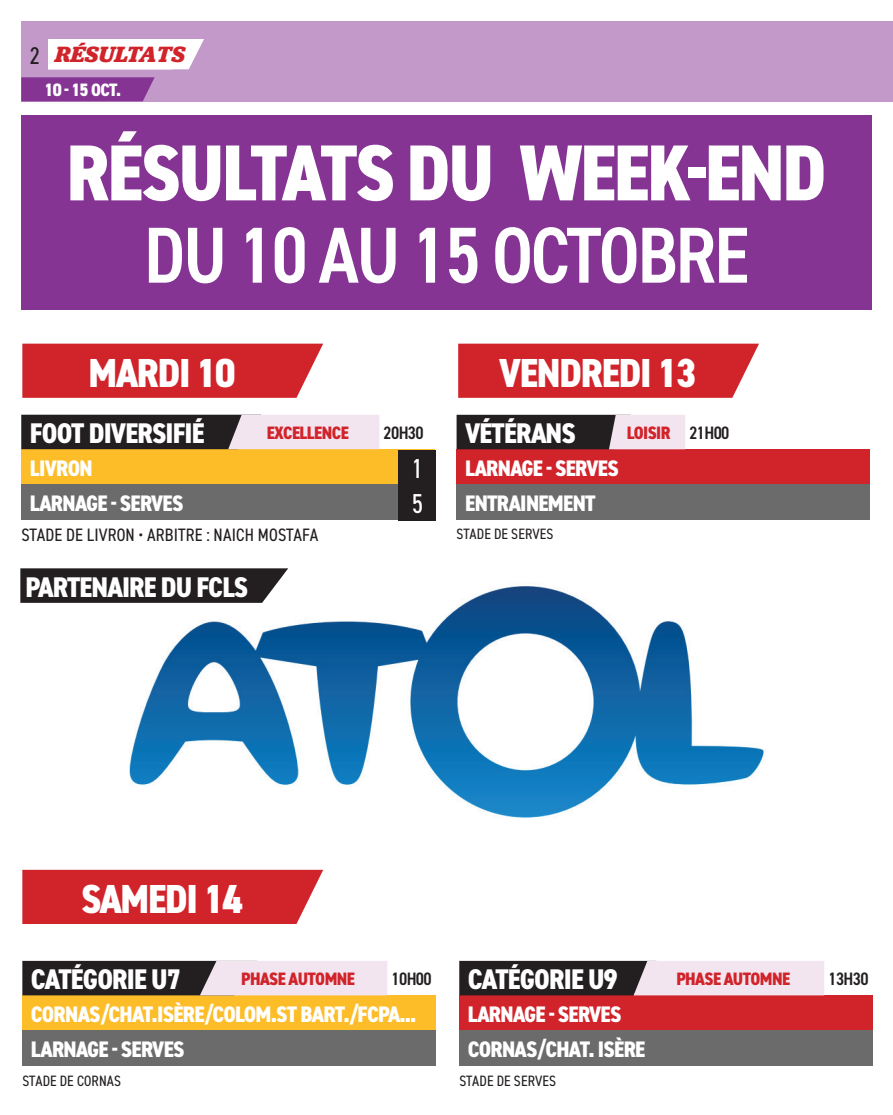
<style>
.page{position:relative;width:893px;height:1115px;background:#fff}
.page>*{position:absolute;margin:0;border:0;box-sizing:border-box;transform-origin:0 0}
.t1{font:800 condensed 79.5px "DIN2014";letter-spacing:-.03em;color:#fff}
.t2{font:600 condensed 79.5px "DIN2014";letter-spacing:-.03em;color:#fff}
.t3{font:800 condensed 40.65px "DIN2014";letter-spacing:-.03em;color:#fff}
.t4{font:800 condensed 28.5px "DIN2014";letter-spacing:-.03em;color:#fff}
.t5{font:condensed 27.45px "DIN2014";color:#fff}
.t6{font:italic 700 22.95px "Jubilat";color:#d1232a}
.t7{font:800 condensed 22.5px "DIN2014";letter-spacing:-.03em;color:#fff}
.t8{font:800 condensed 18px "DIN2014";letter-spacing:-.03em;color:#d1232a}
.t9{font:condensed 18px "DIN2014";letter-spacing:.01em;color:#231f20}
.t10{font:600 condensed 18px "DIN2014";letter-spacing:-.035em;color:#231f20}
.t11{font:800 condensed 18px "DIN2014";color:#fff}
.t12{font:condensed 15px "DIN2014";letter-spacing:.01em;color:#231f20}
.s1{font-family:"DIN2014";font-weight:400;font-style:normal;font-stretch:condensed;font-size:24.3px;color:#231f20}
</style>
<div class="page">
<img style="left:129px;top:586px;width:635px;height:232px">
<svg style="left:20px;top:568px;width:268px;height:35px;background:#302c2d"></svg>
<div style="left:21px;top:21px;width:872px;height:80px;background:#c299c9"></div>
<svg style="left:21px;top:77px;width:134px;height:24px;background:#883a97"></svg>
<div style="left:22px;top:344px;width:301px;height:54px;background:#d1232a"></div>
<div style="left:458px;top:344px;width:301px;height:54px;background:#d1232a"></div>
<div style="left:22px;top:869px;width:301px;height:55px;background:#d1232a"></div>
<div style="left:21px;top:115px;width:851px;height:195px;background:#853494"></div>
<div style="left:21px;top:449px;width:414px;height:35px;background:#fdbd28"></div>
<div style="left:22px;top:995px;width:414px;height:35px;background:#fdbd28"></div>
<div style="left:459px;top:995px;width:414px;height:35px;background:#d1232a"></div>
<div style="left:457px;top:449px;width:413px;height:35px;background:#d1232a"></div>
<div style="left:21px;top:484px;width:414px;height:35px;background:#6c6b6c"></div>
<div style="left:22px;top:1030px;width:414px;height:35px;background:#6c6b6c"></div>
<div style="left:459px;top:1030px;width:414px;height:35px;background:#6c6b6c"></div>
<div style="left:457px;top:484px;width:413px;height:35px;background:#6c6b6c"></div>
<svg style="left:21px;top:415px;width:358px;height:34px;background:#766e73"></svg>
<svg style="left:22px;top:960px;width:365px;height:35px;background:#8c8389"></svg>
<svg style="left:459px;top:960px;width:365px;height:35px;background:#8e858b"></svg>
<svg style="left:457px;top:415px;width:228px;height:34px;background:#655e62"></svg>
<div style="left:399px;top:485px;width:37px;height:35px;background:#231f20"></div>
<div style="left:399px;top:450px;width:37px;height:35px;background:#231f20"></div>
<div style="left:48px;top:39px;width:156px;height:30px;background:#fff"></div>
<p class="t6" style="left:55px;top:39px;width:131px">RÉSULTATS</p>
<p class="t6" style="left:30px;top:39px;width:132px"><span class="s1">2</span> AGENDA</p>
<p class="t11" style="left:44px;top:78px;width:78px">10 - 15 oct.</p>
<h1 class="t1" style="left:66px;top:120px;width:762px">RÉSULTATS DU WEEK-END</h1>
<h1 class="t1" style="left:111px;top:123px;width:673px">AGENDA DU WEEK-END</h1>
<h1 class="t2" style="left:144px;top:202px;width:607px">DU 10 AU 15 OCTOBRE</h1>
<h2 class="t3" style="left:89px;top:345px;width:148px">MARDI 10</h2>
<h2 class="t3" style="left:499px;top:345px;width:199px">VENDREDI 13</h2>
<p class="t4" style="left:30px;top:414px;width:176px">FOOT DIVERSIFIÉ</p>
<p class="t8" style="left:267px;top:421px;width:84px">EXCELLENCE</p>
<p class="t4" style="left:465px;top:414px;width:112px">VÉTÉRANS</p>
<p class="t10" style="left:384px;top:421px;width:42px">20H30</p>
<p class="t8" style="left:627px;top:421px;width:45px">LOISIR</p>
<p class="t7" style="left:30px;top:453px;width:64px">LIVRON</p>
<p class="t5" style="left:412px;top:450px;width:13px">1</p>
<p class="t7" style="left:465px;top:453px;width:155px">LARNAGE - SERVES</p>
<p class="t7" style="left:30px;top:488px;width:155px">LARNAGE - SERVES</p>
<p class="t5" style="left:412px;top:485px;width:13px">5</p>
<p class="t7" style="left:465px;top:488px;width:132px">ENTRAINEMENT</p>
<p class="t9" style="left:21px;top:522px;width:298px">STADE DE LIVRON • ARBITRE : NAICH MOSTAFA</p>
<p class="t4" style="left:25px;top:568px;width:224px">PARTENAIRE DU FCLS</p>
<p class="t12" style="left:457px;top:524px;width:98px">STADE DE SERVES</p>
<p class="t10" style="left:689px;top:421px;width:42px">21H00</p>
<h2 class="t3" style="left:81px;top:871px;width:163px">SAMEDI 14</h2>
<p class="t4" style="left:31px;top:960px;width:151px">CATÉGORIE U7</p>
<p class="t4" style="left:468px;top:960px;width:151px">CATÉGORIE U9</p>
<p class="t8" style="left:241px;top:967px;width:115px">PHASE AUTOMNE</p>
<p class="t8" style="left:676px;top:967px;width:115px">PHASE AUTOMNE</p>
<p class="t10" style="left:392px;top:967px;width:42px">10H00</p>
<p class="t10" style="left:828px;top:967px;width:42px">13H30</p>
<p class="t7" style="left:31px;top:999px;width:387px">CORNAS/CHAT.ISÈRE/COLOM.ST BART./FCPA...</p>
<p class="t7" style="left:468px;top:999px;width:155px">LARNAGE - SERVES</p>
<p class="t7" style="left:31px;top:1034px;width:155px">LARNAGE - SERVES</p>
<p class="t7" style="left:468px;top:1034px;width:179px">CORNAS/CHAT. ISÈRE</p>
<p class="t12" style="left:22px;top:1070px;width:100px">STADE DE CORNAS</p>
<p class="t12" style="left:459px;top:1070px;width:98px">STADE DE SERVES</p>
</div>
